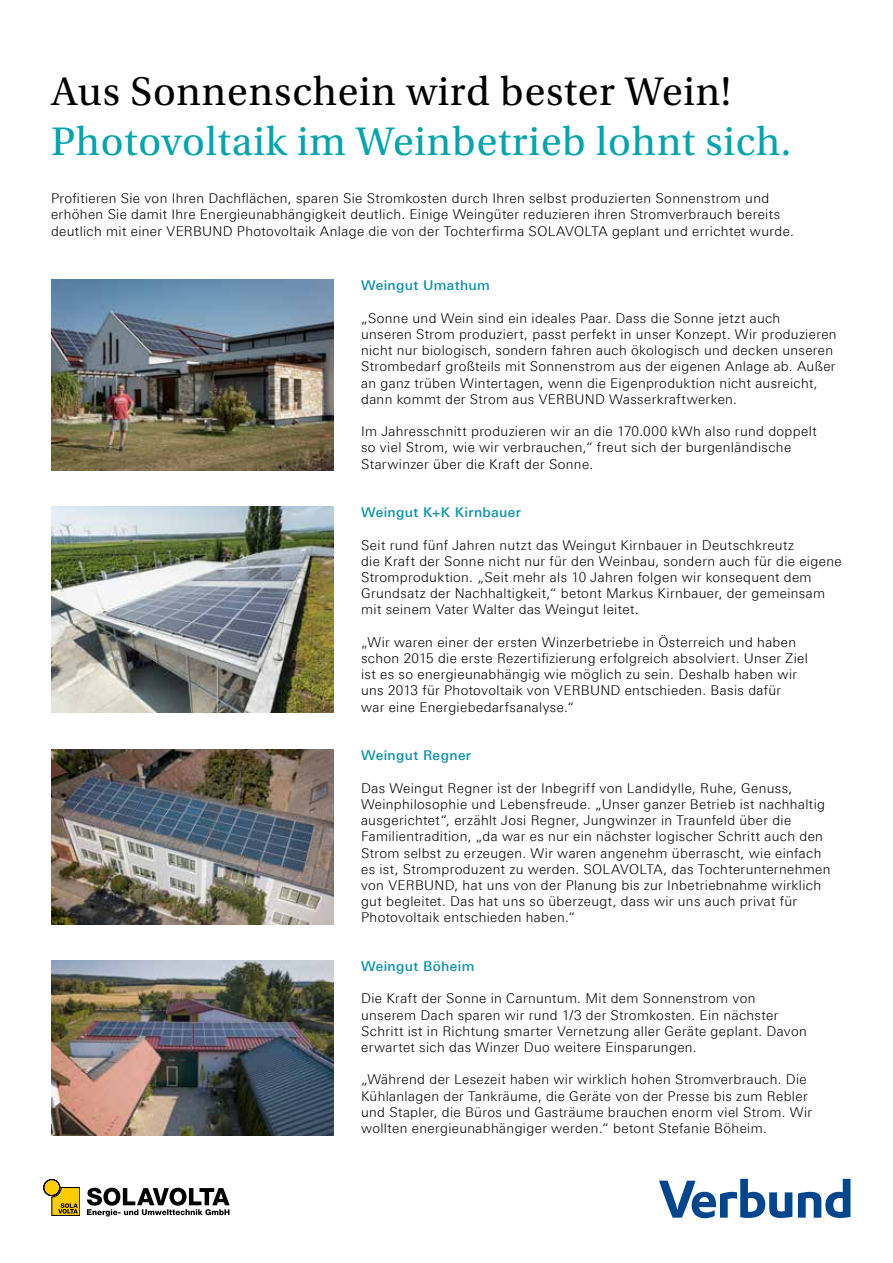
<style>
.page{position:relative;width:893px;height:1263px;background:#fff}
.page>*{position:absolute;margin:0;border:0;box-sizing:border-box;transform-origin:0 0}
.t1{font:42px "Utopia Std";letter-spacing:.02em;color:#00a4af}
.t2{font:42px "Utopia Std";letter-spacing:.02em;color:#000}
.t3{font:300 13.5px/16.2px "Linotype Univers 330";letter-spacing:.025em;color:#000}
.t4{font:500 13.5px "Linotype Univers 530";letter-spacing:.025em;color:#0c92a9}
</style>
<div class="page">
<svg style="left:798px;top:1179px;width:52px;height:39px"></svg>
<svg style="left:659px;top:1179px;width:133px;height:39px"></svg>
<img style="left:51px;top:749px;width:283px;height:176px">
<img style="left:51px;top:960px;width:283px;height:175px">
<img style="left:51px;top:506px;width:283px;height:206px">
<img style="left:51px;top:280px;width:283px;height:191px">
<svg style="left:44px;top:1179px;width:36px;height:36px"></svg>
<svg style="left:87px;top:1188px;width:143px;height:28px"></svg>
<h1 class="t2" style="left:51px;top:69px;width:681px">Aus Sonnenschein wird bester Wein!</h1>
<h1 class="t1" style="left:51px;top:118px;width:742px">Photovoltaik im Weinbetrieb lohnt sich.</h1>
<p class="t3" style="left:51px;top:190px;width:744px">Profitieren Sie von Ihren Dachflächen, sparen Sie Stromkosten durch Ihren selbst produzierten Sonnenstrom und erhöhen Sie damit Ihre Energieunabhängigkeit deutlich. Einige Weingüter reduzieren ihren Stromverbrauch bereits deutlich mit einer VERBUND Photovoltaik Anlage die von der Tochterfirma SOLAVOLTA geplant und errichtet wurde.</p>
<p class="t4" style="left:361px;top:278px;width:130px">Weingut Umathum</p>
<p class="t3" style="left:361px;top:310px;width:477px">„Sonne und Wein sind ein ideales Paar. Dass die Sonne jetzt auch<br>unseren Strom produziert, passt perfekt in unser Konzept. Wir produzieren nicht nur biologisch, sondern fahren auch ökologisch und decken unseren Strombedarf großteils mit Sonnenstrom aus der eigenen Anlage ab. Außer an ganz trüben Wintertagen, wenn die Eigenproduktion nicht ausreicht, dann kommt der Strom aus VERBUND Wasserkraftwerken.</p>
<p class="t3" style="left:361px;top:423px;width:457px">Im Jahresschnitt produzieren wir an die 170.000 kWh also rund doppelt so viel Strom, wie wir verbrauchen,“ freut sich der burgenländische<br>Starwinzer über die Kraft der Sonne.</p>
<p class="t4" style="left:361px;top:504px;width:161px">Weingut K+K Kirnbauer</p>
<p class="t3" style="left:361px;top:537px;width:482px">Seit rund fünf Jahren nutzt das Weingut Kirnbauer in Deutschkreutz<br>die Kraft der Sonne nicht nur für den Weinbau, sondern auch für die eigene Stromproduktion. „Seit mehr als 10 Jahren folgen wir konsequent dem Grundsatz der Nachhaltigkeit,“ betont Markus Kirnbauer, der gemeinsam mit seinem Vater Walter das Weingut leitet.</p>
<p class="t3" style="left:361px;top:634px;width:448px">„Wir waren einer der ersten Winzerbetriebe in Österreich und haben schon 2015 die erste Rezertifizierung erfolgreich absolviert. Unser Ziel ist es so energieunabhängig wie möglich zu sein. Deshalb haben wir uns 2013 für Photovoltaik von VERBUND entschieden. Basis dafür war eine Energiebedarfsanalyse.“</p>
<p class="t4" style="left:361px;top:747px;width:112px">Weingut Regner</p>
<p class="t3" style="left:361px;top:780px;width:471px">Das Weingut Regner ist der Inbegriff von Landidylle, Ruhe, Genuss, Weinphilosophie und Lebensfreude. „Unser ganzer Betrieb ist nachhaltig ausgerichtet“, erzählt Josi Regner, Jungwinzer in Traunfeld über die Familientradition, „da war es nur ein nächster logischer Schritt auch den Strom selbst zu erzeugen. Wir waren angenehm überrascht, wie einfach es ist, Stromproduzent zu werden. SOLAVOLTA, das Tochterunternehmen von VERBUND, hat uns von der Planung bis zur Inbetriebnahme wirklich gut begleitet. Das hat uns so überzeugt, dass wir uns auch privat für Photovoltaik entschieden haben.“</p>
<p class="t4" style="left:361px;top:958px;width:115px">Weingut Böheim</p>
<p class="t3" style="left:361px;top:990px;width:447px">Die Kraft der Sonne in Carnuntum. Mit dem Sonnenstrom von unserem Dach sparen wir rund 1/3 der Stromkosten. Ein nächster Schritt ist in Richtung smarter Vernetzung aller Geräte geplant. Davon erwartet sich das Winzer Duo weitere Einsparungen.</p>
<p class="t3" style="left:361px;top:1071px;width:453px">„Während der Lesezeit haben wir wirklich hohen Stromverbrauch. Die Kühlanlagen der Tankräume, die Geräte von der Presse bis zum Rebler und Stapler, die Büros und Gasträume brauchen enorm viel Strom. Wir wollten energieunabhängiger werden.“ betont Stefanie Böheim.</p>
</div>
